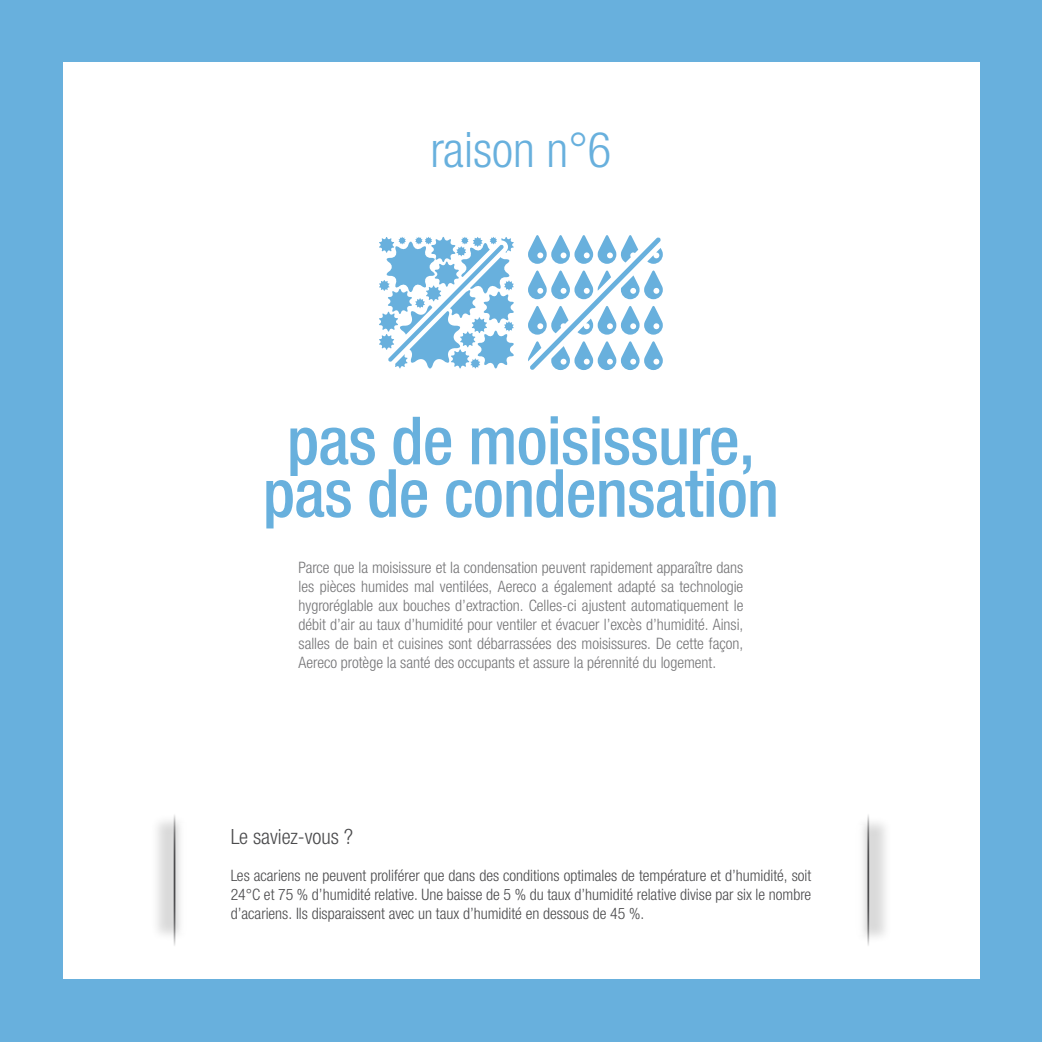
<style>
.page{position:relative;width:1042px;height:1042px;background:#68b0dd}
.page>*{position:absolute;margin:0;border:0;box-sizing:border-box;transform-origin:0 0}
.t1{font:500 condensed 66.5px/52.5px "Helvetica Neue LTW1 G";letter-spacing:-.01em;color:#68b0dd;text-align:center}
.t2{font:300 condensed 49px "Helvetica Neue LTW1 G";color:#68b0dd}
.t3{font:300 condensed 21px "Helvetica Neue LTW1 G";color:#4b4b4d}
.t4{font:300 condensed 15.75px/18.9px "Helvetica Neue LTW1 G";color:#757577;text-align:justify}
.t5{font:300 condensed 15.75px/18.9px "Helvetica Neue LTW1 G";color:#4b4b4d;text-align:justify}
</style>
<div class="page">
<div style="left:63px;top:63px;width:916px;height:916px;background:#fff"></div>
<div style="left:150px;top:814px;width:39px;height:128px;background:#000;opacity:.15"></div>
<div style="left:177px;top:823px;width:20px;height:109px;background:#fff"></div>
<hr style="left:174px;top:813px;width:1px;height:134px;background:#4b4b4d">
<div style="left:854px;top:816px;width:39px;height:128px;background:#000;opacity:.15"></div>
<div style="left:846px;top:825px;width:20px;height:110px;background:#fff"></div>
<hr style="left:867px;top:813px;width:2px;height:134px;background:#4b4b4d">
<svg style="left:528px;top:235px;width:135px;height:135px"></svg>
<svg style="left:379px;top:236px;width:135px;height:133px"></svg>
<h2 class="t2" style="left:430px;top:121px;width:182px">raison n°6</h2>
<h1 class="t1" style="left:263px;top:414px;width:518px">pas de moisissure, pas de condensation</h1>
<p class="t4" style="left:299px;top:558px;width:446px">Parce que la moisissure et la condensation peuvent rapidement apparaître dans les pièces humides mal ventilées, Aereco a également adapté sa technologie hygroréglable aux bouches d’extraction. Celles-ci ajustent automatiquement le débit d’air au taux d’humidité pour ventiler et évacuer l’excès d’humidité. Ainsi, salles de bain et cuisines sont débarrassées des moisissures. De cette façon, Aereco protège la santé des occupants et assure la pérennité du logement.</p>
<h3 class="t3" style="left:231px;top:824px;width:124px">Le saviez-vous ?</h3>
<p class="t5" style="left:231px;top:866px;width:582px">Les acariens ne peuvent proliférer que dans des conditions optimales de température et d’humidité, soit 24°C et 75 % d’humidité relative. Une baisse de 5 % du taux d’humidité relative divise par six le nombre d’acariens. Ils disparaissent avec un taux d’humidité en dessous de 45 %.</p>
</div>
